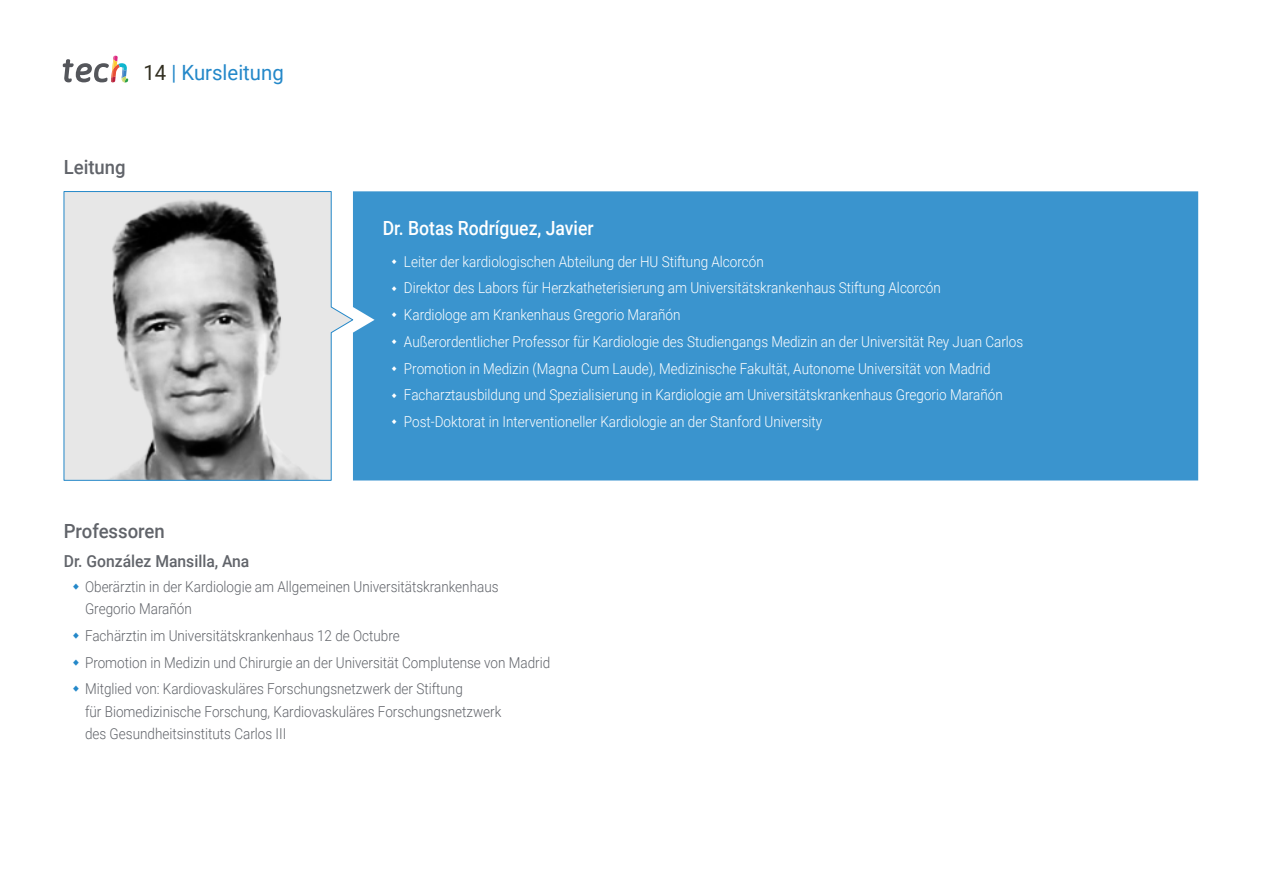
<style>
.page{position:relative;width:1263px;height:893px;background:#fff}
.page>*{position:absolute;margin:0;border:0;box-sizing:border-box;transform-origin:0 0}
.t1{font:21px "Roboto";color:#2488c9}
.t2{font:500 19.5px "Roboto";color:#fff;scale:.9 1}
.t3{font:500 19.5px "Roboto";color:#61646a;scale:.95 1}
.t4{font:500 16.5px "Roboto";color:#61646a;scale:.95 1}
.t5{font:300 15px/26.7px "Roboto";color:#fff;scale:.9 1}
.t6{font:300 15px/22.5px "Roboto";color:#61646a;scale:.9 1}
.s1{color:#312e20}
</style>
<div class="page">
<svg style="left:63px;top:56px;width:65px;height:27px"></svg>
<div style="left:353px;top:191px;width:845px;height:289px;background:#3a94ce"></div>
<svg style="left:64px;top:191px;width:289px;height:290px"></svg>
<svg style="left:392px;top:259px;width:5px;height:5px"></svg>
<svg style="left:392px;top:286px;width:5px;height:5px"></svg>
<svg style="left:392px;top:313px;width:5px;height:5px"></svg>
<svg style="left:392px;top:339px;width:5px;height:5px"></svg>
<svg style="left:392px;top:366px;width:5px;height:5px"></svg>
<svg style="left:392px;top:393px;width:5px;height:5px"></svg>
<svg style="left:392px;top:420px;width:5px;height:5px"></svg>
<h1 class="t1" style="left:144px;top:57px;width:142px"><span class="s1">14</span> | Kursleitung</h1>
<h2 class="t3" style="left:64px;top:154px;width:67px">Leitung</h2>
<h2 class="t3" style="left:64px;top:517px;width:108px">Professoren</h2>
<h2 class="t2" style="left:383px;top:214px;width:236px">Dr. Botas Rodríguez, Javier</h2>
<p class="t5" style="left:404px;top:247px;width:690px">Leiter der kardiologischen Abteilung der HU Stiftung Alcorcón<br>Direktor des Labors für Herzkatheterisierung am Universitätskrankenhaus Stiftung Alcorcón<br>Kardiologe am Krankenhaus Gregorio Marañón<br>Außerordentlicher Professor für Kardiologie des Studiengangs Medizin an der Universität Rey Juan Carlos Promotion in Medizin (Magna Cum Laude), Medizinische Fakultät, Autonome Universität von Madrid Facharztausbildung und Spezialisierung in Kardiologie am Universitätskrankenhaus Gregorio Marañón Post-Doktorat in Interventioneller Kardiologie an der Stanford University</p>
<p class="t4" style="left:64px;top:550px;width:197px">Dr. González Mansilla, Ana</p>
<p class="t6" style="left:85px;top:574px;width:461px">Oberärztin in der Kardiologie am Allgemeinen Universitätskrankenhaus<br>Gregorio Marañón</p>
<p class="t6" style="left:85px;top:622px;width:518px;line-height:26.7px">Fachärztin im Universitätskrankenhaus 12 de Octubre<br>Promotion in Medizin und Chirurgie an der Universität Complutense von Madrid<br>Mitglied von: Kardiovaskuläres Forschungsnetzwerk der Stiftung</p>
<p class="t6" style="left:85px;top:700px;width:464px">für Biomedizinische Forschung, Kardiovaskuläres Forschungsnetzwerk des Gesundheitsinstituts Carlos III</p>
</div>
